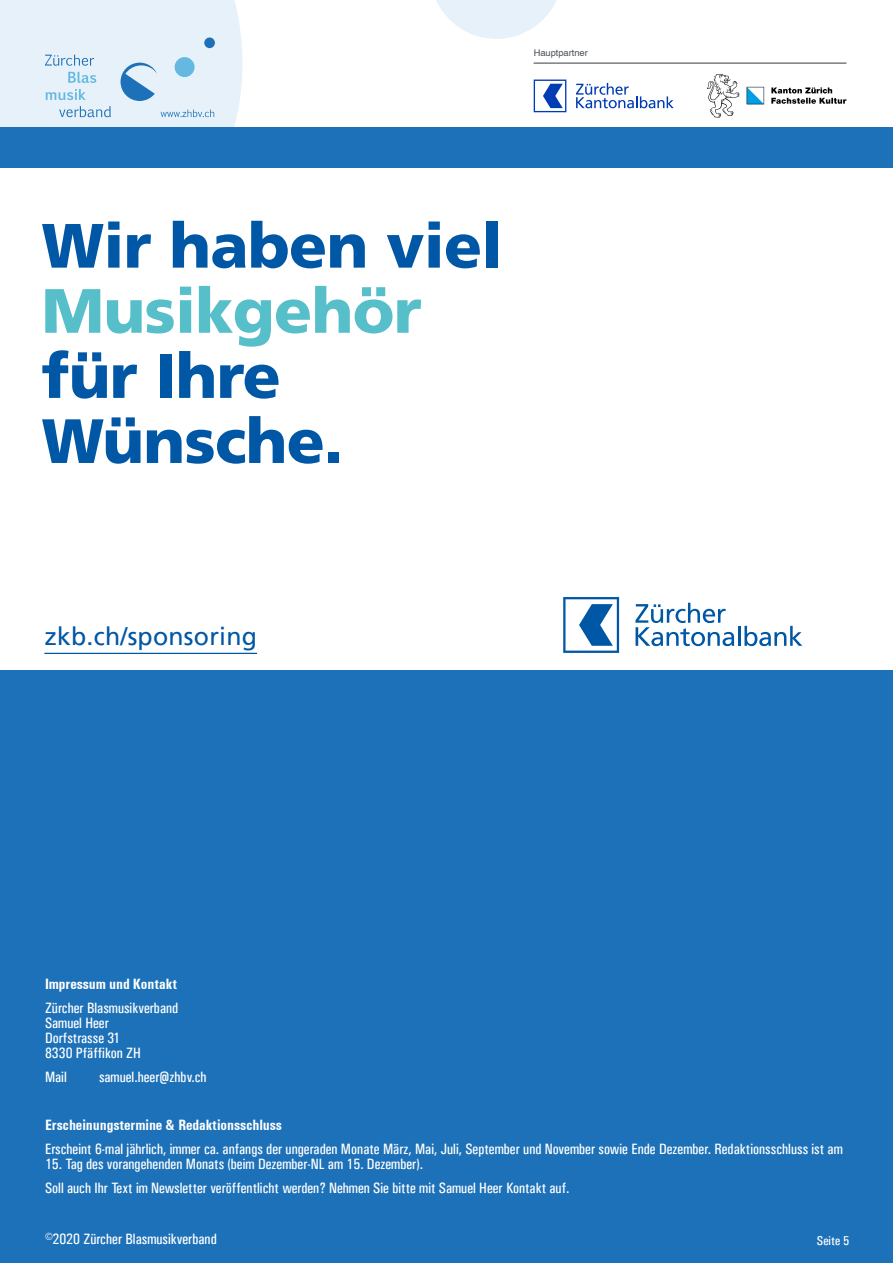
<style>
.page{position:relative;width:893px;height:1263px;background:#fff}
.page>*{position:absolute;margin:0;border:0;box-sizing:border-box;transform-origin:0 0}
.t1{font:900 62.55px/65.1px "Frutigerfor ZKB";letter-spacing:-.01em;color:#0057a5}
.t2{font:900 62.55px "Frutigerfor ZKB";letter-spacing:-.01em;color:#56bfca}
.t3{font:24.9px "Frutigerfor ZKB";letter-spacing:.01em;color:#0057a5}
.t4{font:15px/15px "Univers Condensed";color:#fff}
.t5{font:700 condensed 15px "Univers";color:#fff}
.t6{font:12.9px "Univers Condensed";color:#fff;scale:1.05 1}
.t7{font:9.3px "Helvetica";color:#4a5058}
</style>
<div class="page">
<svg style="left:436px;top:0;width:121px;height:39px"></svg>
<div style="left:0;top:1223px;width:893px;height:40px;background:#1d71b8"></div>
<div style="left:0;top:128px;width:893px;height:40px;background:#1d71b8"></div>
<svg style="left:0;top:0;width:242px;height:128px;background:#dbeaf6"></svg>
<svg style="left:534px;top:80px;width:32px;height:32px"></svg>
<svg style="left:576px;top:83px;width:98px;height:25px"></svg>
<svg style="left:771px;top:87px;width:75px;height:17px"></svg>
<svg style="left:707px;top:74px;width:32px;height:44px"></svg>
<svg style="left:747px;top:87px;width:17px;height:17px"></svg>
<hr style="left:534px;top:63px;width:312px;height:1px;background:#4a5058">
<div style="left:0;top:671px;width:893px;height:552px;background:#1d71b8"></div>
<hr style="left:44px;top:653px;width:213px;height:1px;background:#0057a5">
<svg style="left:563px;top:597px;width:56px;height:56px"></svg>
<svg style="left:635px;top:603px;width:99px;height:43px"></svg>
<hr style="left:738px;top:626px;width:2px;height:20px;background:#0057a5">
<svg style="left:744px;top:626px;width:58px;height:20px"></svg>
<p class="t7" style="left:534px;top:47px;width:56px">Hauptpartner</p>
<h1 class="t1" style="left:42px;top:213px;width:462px">Wir haben viel</h1>
<h1 class="t2" style="left:42px;top:273px;width:381px">Musikgehör</h1>
<h1 class="t1" style="left:42px;top:343px;width:303px">für Ihre<br>Wünsche.</h1>
<h2 class="t3" style="left:44px;top:622px;width:214px">zkb.ch/sponsoring</h2>
<p class="t5" style="left:45px;top:975px;width:134px">Impressum und Kontakt</p>
<p class="t4" style="left:45px;top:1001px;width:135px">Zürcher Blasmusikverband<br>Samuel Heer<br>Dorfstrasse 31<br>8330 Pfäffikon ZH</p>
<p class="t4" style="left:45px;top:1070px;width:23px">Mail</p>
<p class="t4" style="left:99px;top:1070px;width:109px">samuel.heer@zhbv.ch</p>
<p class="t5" style="left:45px;top:1116px;width:239px">Erscheinungstermine &amp; Redaktionsschluss</p>
<p class="t4" style="left:45px;top:1142px;width:799px">Erscheint 6-mal jährlich, immer ca. anfangs der ungeraden Monate März, Mai, Juli, September und November sowie Ende Dezember. Redaktionsschluss ist am</p>
<p class="t4" style="left:45px;top:1152px;width:526px;line-height:24px">15. Tag des vorangehenden Monats (beim Dezember-NL am 15. Dezember).<br>Soll auch Ihr Text im Newsletter veröffentlicht werden? Nehmen Sie bitte mit Samuel Heer Kontakt auf.</p>
<p class="t4" style="left:45px;top:1232px;width:173px">©2020 Zürcher Blasmusikverband</p>
<p class="t6" style="left:817px;top:1233px;width:33px">Seite 5</p>
</div>
